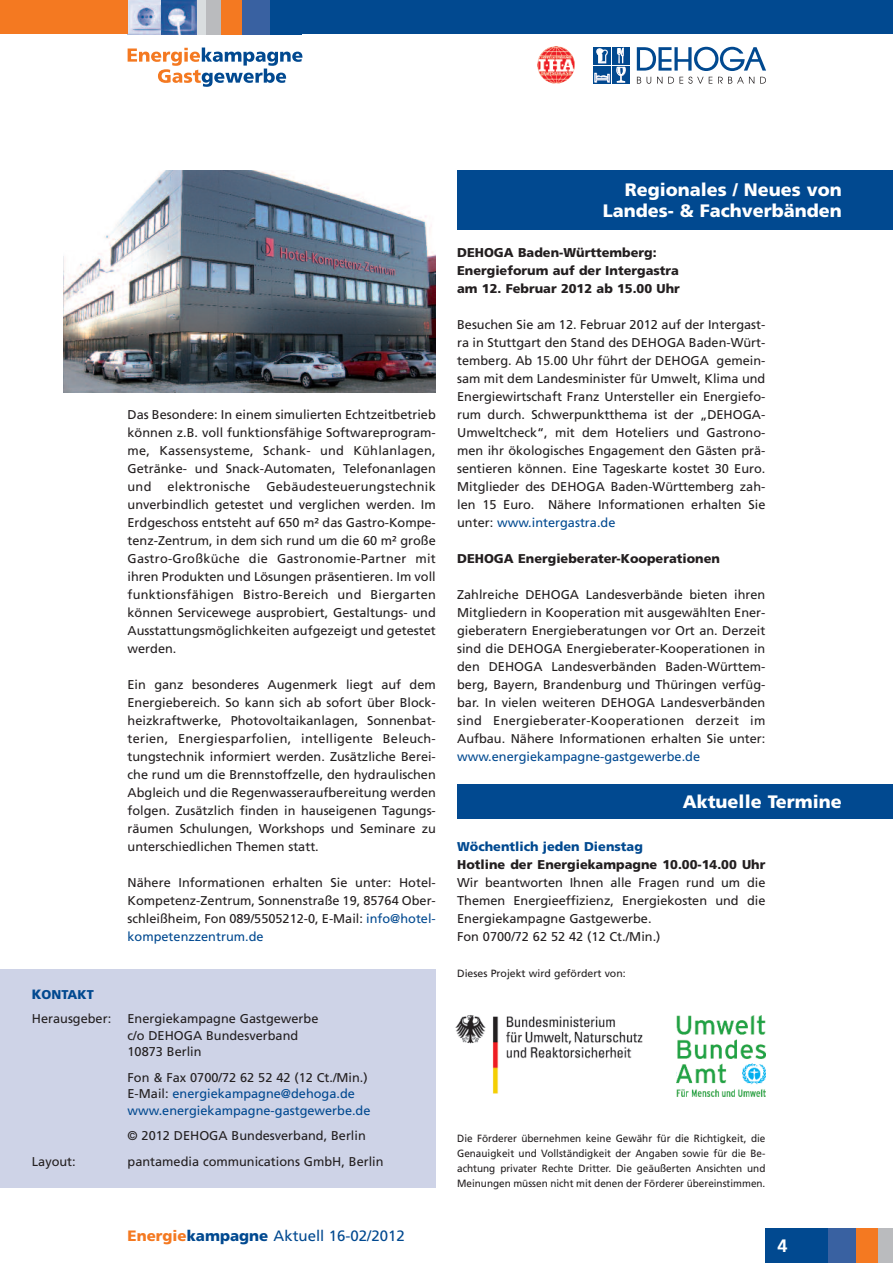
<style>
.page{position:relative;width:893px;height:1263px;background:#fff}
.page>*{position:absolute;margin:0;border:0;box-sizing:border-box;transform-origin:0 0}
.t1{font:900 18px/21px "Frutiger";color:#fff;text-align:right}
.t2{font:700 18px "Frutiger";color:#fff}
.t3{font:15px "Frutiger";color:#014990}
.t4{font:12.75px/18px "Frutiger";color:#231f20;text-align:justify}
.t5{font:900 12.75px/18px "Frutiger";color:#231f20}
.t6{font:12.75px/16.5px "Frutiger";color:#014990}
.t7{font:900 12.75px "Frutiger";color:#014990}
.t8{font:12.75px "Frutiger";letter-spacing:.02em;color:#231f20}
.t9{font:10.5px/15px "Frutiger";color:#231f20;text-align:justify;scale:.95 1}
.t10{font:10.5px "Frutiger";color:#231f20}
.s1{color:#014990}
.s2{font-weight:900;font-size:13.5px;color:#014990}
.s3{font-weight:900;color:#014990}
.s4{color:#231f20}
.s5{font-weight:900;color:#f47921}
.s6{font-weight:900}
</style>
<div class="page">
<div style="left:593px;top:47px;width:18px;height:18px;background:#014990"></div>
<div style="left:612px;top:47px;width:18px;height:18px;background:#014990"></div>
<div style="left:593px;top:66px;width:18px;height:18px;background:#014990"></div>
<svg style="left:594px;top:73px;width:16px;height:10px"></svg>
<div style="left:612px;top:66px;width:18px;height:18px;background:#014990"></div>
<svg style="left:596px;top:48px;width:12px;height:16px"></svg>
<svg style="left:616px;top:48px;width:10px;height:35px"></svg>
<svg style="left:637px;top:47px;width:129px;height:24px"></svg>
<svg style="left:637px;top:77px;width:4px;height:7px"></svg>
<svg style="left:647px;top:77px;width:4px;height:7px"></svg>
<svg style="left:657px;top:77px;width:5px;height:7px"></svg>
<svg style="left:668px;top:77px;width:44px;height:7px"></svg>
<svg style="left:718px;top:77px;width:36px;height:7px"></svg>
<svg style="left:760px;top:77px;width:6px;height:7px"></svg>
<img style="left:537px;top:46px;width:38px;height:38px">
<img style="left:128px;top:0;width:34px;height:34px">
<img style="left:162px;top:0;width:35px;height:34px">
<div style="left:202px;top:0;width:99px;height:34px;background:#014990"></div>
<div style="left:197px;top:0;width:10px;height:34px;background:#d9dddf"></div>
<div style="left:206px;top:0;width:15px;height:34px;background:#babbbe"></div>
<div style="left:221px;top:0;width:22px;height:34px;background:#f47921"></div>
<div style="left:242px;top:0;width:28px;height:34px;background:#3961a1"></div>
<svg style="left:128px;top:48px;width:174px;height:39px"></svg>
<div style="left:0;top:0;width:128px;height:34px;background:#f47921"></div>
<div style="left:300px;top:0;width:593px;height:34px;background:#014990"></div>
<div style="left:797px;top:1229px;width:96px;height:34px;background:#014990"></div>
<hr style="left:892px;top:1229px;width:1px;height:34px;background:#d9dddf">
<div style="left:878px;top:1229px;width:14px;height:34px;background:#babbbe"></div>
<div style="left:856px;top:1229px;width:22px;height:34px;background:#f47921"></div>
<div style="left:829px;top:1229px;width:27px;height:34px;background:#3961a1"></div>
<div style="left:765px;top:1229px;width:34px;height:34px;background:#014990"></div>
<div style="left:0;top:969px;width:436px;height:219px;background:#ced3e7"></div>
<img style="left:676px;top:1015px;width:90px;height:81px">
<img style="left:455px;top:1015px;width:188px;height:79px">
<div style="left:457px;top:170px;width:436px;height:60px;background:#014990"></div>
<div style="left:457px;top:785px;width:436px;height:34px;background:#014990"></div>
<img style="left:64px;top:170px;width:372px;height:222px">
<p class="t4" style="left:128px;top:407px;width:310px">Das Besondere: In einem simulierten Echtzeitbetrieb können z.B. voll funktionsfähige Softwareprogram&shy;me, Kassensysteme, Schank- und Kühlanlagen, Getränke- und Snack-Automaten, Telefonanlagen und</p>
<p class="t4" style="left:128px;top:479px;width:310px;text-indent:139px">Gebäudesteuerungstechnik unverbindlich getestet und verglichen werden. Im Erdgeschoss entsteht auf 650 m² das Gastro-Kompe&shy;tenz-Zentrum, in dem sich rund um die 60 m² große Gastro-Großküche die Gastronomie-Partner mit ihren Produkten und Lösungen präsentieren. Im voll funktionsfähigen Bistro-Bereich und Biergarten können Servicewege ausprobiert, Gestaltungs- und Ausstattungsmöglichkeiten aufgezeigt und getestet werden.</p>
<p class="t4" style="left:128px;top:677px;width:310px">Ein ganz besonderes Augenmerk liegt auf dem Energiebereich. So kann sich ab sofort über Block&shy;heizkraftwerke, Photovoltaikanlagen, Sonnenbat&shy;terien, Energiesparfolien, intelligente Beleuch&shy;tungstechnik informiert werden. Zusätzliche Berei&shy;che rund um die Brennstoffzelle, den hydraulischen Abgleich und die Regenwasseraufbereitung werden folgen. Zusätzlich finden in hauseigenen Tagungs&shy;räumen Schulungen, Workshops und Seminare zu unterschiedlichen Themen statt.</p>
<p class="t4" style="left:128px;top:875px;width:310px">Nähere Informationen erhalten Sie unter: Hotel-Kompetenz-Zentrum, Sonnenstraße 19, 85764 Ober&shy;schleißheim, Fon 089/5505212-0, E-Mail: <span class="s1">info@hotel&shy;kompetenzzentrum.de</span></p>
<p class="t8" style="left:168px;top:482px;width:84px">elektronische</p>
<p class="t4" style="left:32px;top:984px;width:81px;line-height:24px"><span class="s2">K</span><span class="s3">ONTAKT<br></span>Herausgeber:</p>
<p class="t4" style="left:128px;top:1011px;width:192px;line-height:16.5px;text-align:left">Energiekampagne Gastgewerbe c/o DEHOGA Bundesverband<br>10873 Berlin</p>
<p class="t6" style="left:128px;top:1070px;width:244px"><span class="s4">Fon &amp; Fax 0700/72 62 52 42 (12 Ct./Min.)<br>E-Mail:</span> energiekampagne@dehoga.de www.energiekampagne-gastgewerbe.de</p>
<p class="t4" style="left:128px;top:1128px;width:240px">© 2012 DEHOGA Bundesverband, Berlin</p>
<p class="t4" style="left:32px;top:1153px;width:45px">Layout:</p>
<p class="t4" style="left:128px;top:1153px;width:258px">pantamedia communications GmbH, Berlin</p>
<p class="t3" style="left:128px;top:1229px;width:279px"><span class="s5">Energie</span><span class="s6">kampagne</span> Aktuell 16-02/2012</p>
<h1 class="t1" style="left:603px;top:180px;width:241px">Regionales / Neues von<br>Landes- &amp; Fachverbänden</h1>
<p class="t5" style="left:457px;top:245px;width:224px">DEHOGA Baden-Württemberg:<br>Energieforum auf der Intergastra am 12. Februar 2012 ab 15.00 Uhr</p>
<p class="t4" style="left:457px;top:317px;width:310px">Besuchen Sie am 12. Februar 2012 auf der Intergast&shy;ra in Stuttgart den Stand des DEHOGA Baden-Würt&shy;temberg. Ab 15.00 Uhr führt der DEHOGA gemein&shy;sam mit dem Landesminister für Umwelt, Klima und Energiewirtschaft Franz Untersteller ein Energiefo&shy;rum durch. Schwerpunktthema ist der „DEHOGA-Umweltcheck“, mit dem Hoteliers und Gastrono&shy;men ihr ökologisches Engagement den Gästen prä&shy;sentieren können. Eine Tageskarte kostet 30 Euro.<br>Mitglieder des DEHOGA Baden-Württemberg zah&shy;len 15 Euro. Nähere Informationen erhalten Sie unter: <span class="s1">www.intergastra.de</span></p>
<p class="t5" style="left:457px;top:551px;width:264px">DEHOGA Energieberater-Kooperationen</p>
<p class="t4" style="left:457px;top:587px;width:310px">Zahlreiche DEHOGA Landesverbände bieten ihren Mitgliedern in Kooperation mit ausgewählten Ener&shy;gieberatern Energieberatungen vor Ort an. Derzeit sind die DEHOGA Energieberater-Kooperationen in den DEHOGA Landesverbänden Baden-Württem&shy;berg, Bayern, Brandenburg und Thüringen verfüg&shy;bar. In vielen weiteren DEHOGA Landesverbänden sind Energieberater-Kooperationen derzeit im Aufbau. Nähere Informationen erhalten Sie unter:</p>
<p class="t6" style="left:457px;top:749px;width:244px">www.energiekampagne-gastgewerbe.de</p>
<h1 class="t1" style="left:683px;top:793px;width:161px">Aktuelle Termine</h1>
<p class="t7" style="left:457px;top:842px;width:187px">Wöchentlich jeden Dienstag</p>
<p class="t5" style="left:457px;top:857px;width:310px">Hotline der Energiekampagne 10.00-14.00 Uhr</p>
<p class="t4" style="left:457px;top:875px;width:310px;text-align:left">Wir beantworten Ihnen alle Fragen rund um die Themen Energieeffizienz, Energiekosten und die Energiekampagne Gastgewerbe.<br>Fon 0700/72 62 52 42 (12 Ct./Min.)</p>
<p class="t10" style="left:457px;top:969px;width:170px">Dieses Projekt wird gefördert von:</p>
<p class="t9" style="left:457px;top:1132px;width:326px">Die Förderer übernehmen keine Gewähr für die Richtigkeit, die Genauigkeit und Vollständigkeit der Angaben sowie für die Be&shy;achtung privater Rechte Dritter. Die geäußerten Ansichten und Meinungen müssen nicht mit denen der Förderer übereinstimmen.</p>
<h1 class="t2" style="left:777px;top:1238px;width:12px">4</h1>
</div>
